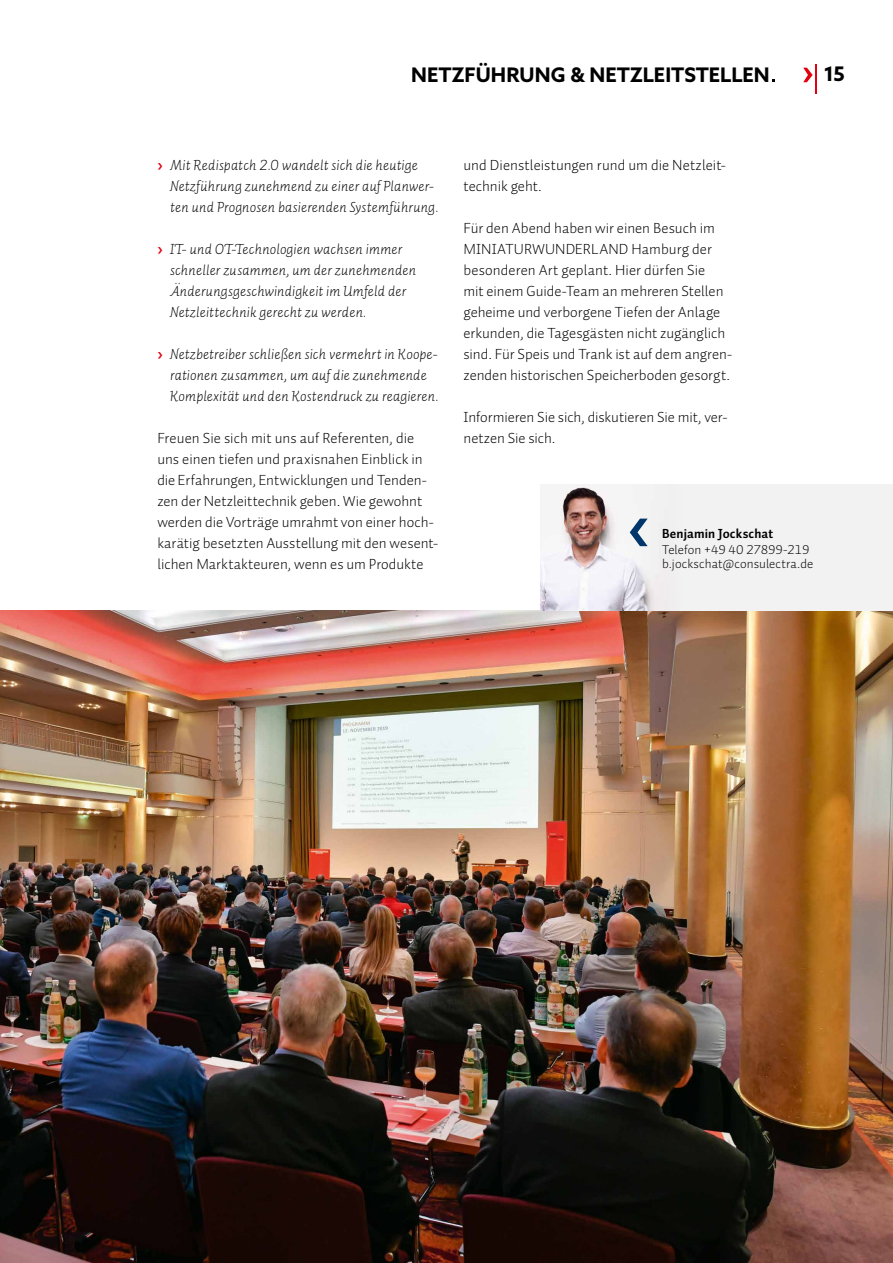
<style>
.page{position:relative;width:893px;height:1263px;background:#fff}
.page>*{position:absolute;margin:0;border:0;box-sizing:border-box;transform-origin:0 0}
.t1{font:700 20.1px "Azo Sans";color:#000}
.t2{font:300 15px/21px "Auto Pro";color:#000}
.t3{font:15px/21px "Auto Pro Light Italic 2";letter-spacing:.01em;color:#000}
.t4{font:300 13.2px/13.5px "Auto Pro";letter-spacing:.005em;color:#000}
.t5{font:700 13.2px "Auto Pro";letter-spacing:.01em;color:#000}
.s1{font-family:"Azo Sans";font-weight:700;color:#e3000f}
</style>
<div class="page">
<img style="left:0;top:611px;width:893px;height:652px">
<div style="left:631px;top:485px;width:262px;height:126px;background:#f2f2f2"></div>
<img style="left:540px;top:485px;width:114px;height:126px">
<svg style="left:630px;top:519px;width:18px;height:27px"></svg>
<svg style="left:803px;top:68px;width:10px;height:14px"></svg>
<hr style="left:815px;top:65px;width:2px;height:29px;background:#e3000f">
<h1 class="t1" style="left:411px;top:62px;width:345px">NETZFÜHRUNG &amp; NETZLEITSTELLEN</h1>
<h1 class="t1" style="left:824px;top:61px;width:23px">15</h1>
<p class="t3" style="left:170px;top:154px;width:270px;text-indent:-13px"><span class="s1">›</span> Mit Redispatch 2.0 wandelt sich die heutige<br>Netzführung zunehmend zu einer auf Planwer&shy;ten und Prognosen basierenden Systemführung.</p>
<p class="t3" style="left:170px;top:238px;width:248px;text-indent:-13px"><span class="s1">›</span> IT- und OT-Technologien wachsen immer schneller zusammen, um der zunehmenden Änderungsgeschwindigkeit im Umfeld der Netzleittechnik gerecht zu werden.</p>
<p class="t3" style="left:170px;top:343px;width:270px;text-indent:-13px"><span class="s1">›</span> Netzbetreiber schließen sich vermehrt in Koope&shy;rationen zusammen, um auf die zunehmende<br>Komplexität und den Kostendruck zu reagieren.</p>
<p class="t2" style="left:157px;top:427px;width:282px">Freuen Sie sich mit uns auf Referenten, die uns einen tiefen und praxisnahen Einblick in die Erfahrungen, Entwicklungen und Tenden&shy;zen der Netzleittechnik geben. Wie gewohnt werden die Vorträge umrahmt von einer hoch&shy;karätig besetzten Ausstellung mit den wesent&shy;lichen Marktakteuren, wenn es um Produkte</p>
<p class="t2" style="left:463px;top:154px;width:264px">und Dienstleistungen rund um die Netzleit&shy;technik geht.</p>
<p class="t2" style="left:463px;top:217px;width:270px">Für den Abend haben wir einen Besuch im MINIATURWUNDERLAND Hamburg der besonderen Art geplant. Hier dürfen Sie<br>mit einem Guide-Team an mehreren Stellen geheime und verborgene Tiefen der Anlage erkunden, die Tagesgästen nicht zugänglich sind. Für Speis und Trank ist auf dem angren&shy;zenden historischen Speicherboden gesorgt.</p>
<p class="t2" style="left:463px;top:406px;width:264px">Informieren Sie sich, diskutieren Sie mit, ver&shy;netzen Sie sich.</p>
<p class="t5" style="left:662px;top:524px;width:113px">Benjamin Jockschat</p>
<p class="t4" style="left:662px;top:543px;width:153px">Telefon +49 40 27899-219 b.jockschat@consulectra.de</p>
</div>
